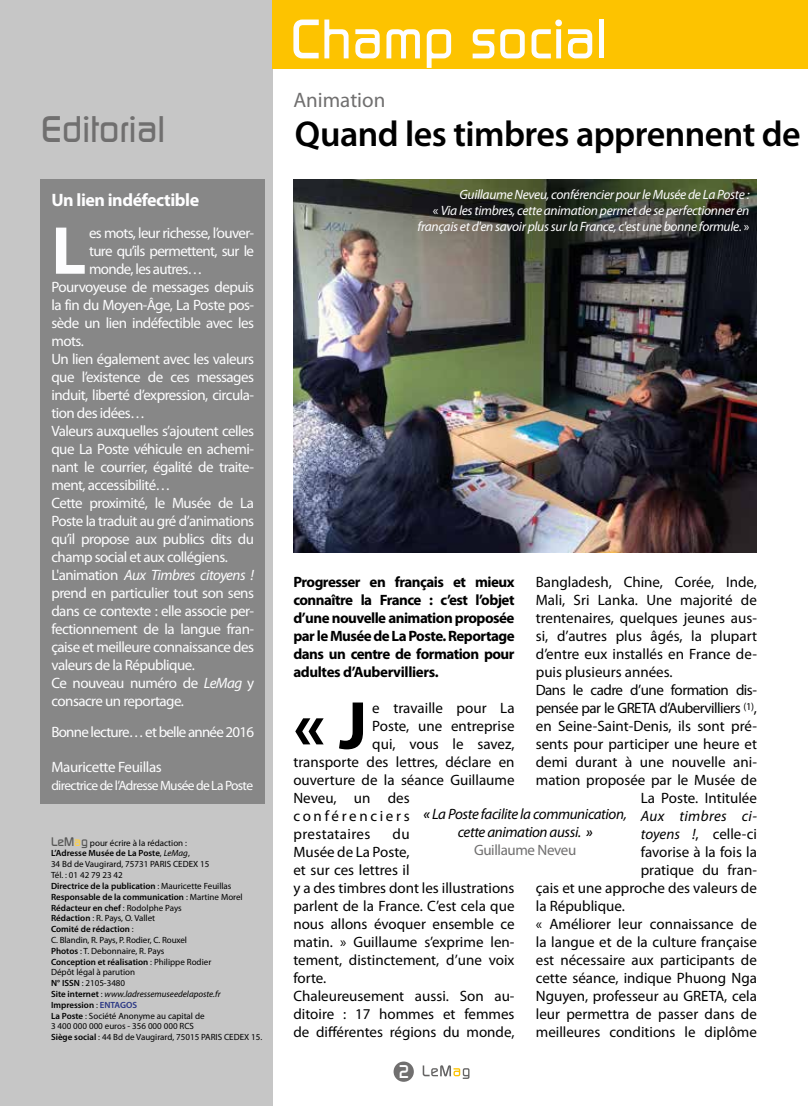
<style>
.page{position:relative;width:808px;height:1106px;background:#fff}
.page>*{position:absolute;margin:0;border:0;box-sizing:border-box;transform-origin:0 0}
.t1{font:700 68.4px "Myriad Pro";color:#000}
.t2{font:700 68.4px "Myriad Pro";color:#fdfdfe}
.t3{font:500 54px "Dicot";color:#fdfdfe}
.t4{font:600 36px "Myriad Pro";letter-spacing:-.015em;color:#000}
.t5{font:500 36px "Dicot";color:#706f6f}
.t6{font:21px "Myriad Pro";color:#706f6f}
.t7{font:700 18px "Myriad Pro";letter-spacing:-.025em;color:#fdfdfe}
.t8{font:500 18px "Dicot";color:#fdfdfe}
.t9{font:15px/18px "Myriad Pro";color:#000}
.t10{font:15px "Myriad Pro";letter-spacing:-.035em;color:#fdfdfe}
.t11{font:700 15px/18px "Myriad Pro";letter-spacing:-.035em;color:#000;text-align:justify}
.t12{font:italic 15px/18px "Myriad Pro";letter-spacing:-.025em;color:#000;text-align:center}
.t13{font:15px "Myriad Pro";letter-spacing:-.035em;color:#000}
.t14{font:italic 15px "Myriad Pro";letter-spacing:-.035em;color:#fdfdfe}
.t15{font:15px "Myriad Pro";letter-spacing:.18em;color:#000}
.t16{font:italic 15px "Myriad Pro";letter-spacing:.025em;color:#000}
.t17{font:15px "Myriad Pro";letter-spacing:.025em;color:#000}
.t18{font:italic 13.5px/16.2px "Myriad Pro";letter-spacing:-.025em;color:#fdfdfe;text-align:right}
.t19{font:13.5px "Myriad Pro";letter-spacing:-.05em;color:#fdfdfe}
.t20{font:9px/10.8px "Myriad Pro";color:#000}
.s1{font-style:normal}
.s2{font-style:italic}
.s3{font-family:"Dicot";font-weight:500;font-size:12px;color:#575756}
.s4{font-family:"Dicot";font-weight:500;font-size:12px;color:#fecf44}
.s5{font-weight:600}
.s6{font-weight:600;color:#283583}
.s7{font-style:normal;color:#706f6f}
</style>
<div class="page">
<div style="left:0;top:0;width:272px;height:1106px;background:#c6c6c6"></div>
<div style="left:272px;top:0;width:536px;height:68px;background:#fdc300"></div>
<div style="left:394px;top:1061px;width:20px;height:20px;background:#706f6f;border-radius:50%"></div>
<svg style="left:423px;top:1065px;width:46px;height:13px"></svg>
<div style="left:41px;top:180px;width:224px;height:624px;background:#878787"></div>
<img style="left:293px;top:180px;width:464px;height:373px">
<h3 class="t5" style="left:41px;top:108px;width:126px">Editorial</h3>
<p class="t7" style="left:51px;top:188px;width:149px">Un lien indéfectible</p>
<h1 class="t2" style="left:51px;top:206px;width:36px">L</h1>
<p class="t10" style="left:89px;top:223px;width:166px">es mots, leur richesse, l’ouver-</p>
<p class="t10" style="left:89px;top:241px;width:166px">ture qu’ils permettent, sur le</p>
<p class="t10" style="left:89px;top:259px;width:115px">monde, les autres…</p>
<p class="t10" style="left:51px;top:277px;width:204px">Pourvoyeuse de messages depuis</p>
<p class="t10" style="left:51px;top:295px;width:204px">la fin du Moyen-Âge, La Poste pos-</p>
<p class="t10" style="left:51px;top:313px;width:204px">sède un lien indéfectible avec les</p>
<p class="t10" style="left:51px;top:331px;width:34px">mots.</p>
<p class="t10" style="left:51px;top:349px;width:204px">Un lien également avec les valeurs</p>
<p class="t10" style="left:51px;top:367px;width:204px">que l’existence de ces messages</p>
<p class="t10" style="left:51px;top:385px;width:204px">induit, liberté d’expression, circula-</p>
<p class="t10" style="left:51px;top:403px;width:95px">tion des idées…</p>
<p class="t10" style="left:51px;top:421px;width:204px">Valeurs auxquelles s’ajoutent celles</p>
<p class="t10" style="left:51px;top:439px;width:204px">que La Poste véhicule en achemi-</p>
<p class="t10" style="left:51px;top:457px;width:204px">nant le courrier, égalité de traite-</p>
<p class="t10" style="left:51px;top:475px;width:121px">ment, accessibilité…</p>
<p class="t10" style="left:51px;top:493px;width:204px">Cette proximité, le Musée de La</p>
<p class="t10" style="left:51px;top:511px;width:204px">Poste la traduit au gré d’animations</p>
<p class="t10" style="left:51px;top:529px;width:204px">qu’il propose aux publics dits du</p>
<p class="t10" style="left:51px;top:547px;width:178px">champ social et aux collégiens.</p>
<p class="t14" style="left:51px;top:565px;width:204px"><span class="s1">L'animation</span> Aux Timbres citoyens !</p>
<p class="t10" style="left:51px;top:583px;width:204px">prend en particulier tout son sens</p>
<p class="t10" style="left:51px;top:601px;width:204px">dans ce contexte : elle associe per-</p>
<p class="t10" style="left:51px;top:619px;width:204px">fectionnement de la langue fran-</p>
<p class="t10" style="left:51px;top:637px;width:204px">çaise et meilleure connaissance des</p>
<p class="t10" style="left:51px;top:655px;width:145px">valeurs de la République.</p>
<p class="t10" style="left:51px;top:673px;width:204px">Ce nouveau numéro de <span class="s2">LeMag</span> y</p>
<p class="t10" style="left:51px;top:691px;width:134px">consacre un reportage.</p>
<p class="t10" style="left:51px;top:723px;width:204px">Bonne lecture… et belle année 2016</p>
<p class="t10" style="left:51px;top:757px;width:112px">Mauricette Feuillas</p>
<p class="t19" style="left:51px;top:777px;width:203px">directrice de l’Adresse Musée de La Poste</p>
<p class="t20" style="left:51px;top:837px;width:213px"><span class="s3">LeM</span><span class="s4">a</span><span class="s3">g</span> pour écrire à la rédaction :<br><span class="s5">L’Adresse Musée de La Poste</span>, <span class="s2">LeMag</span>,<br>34 Bd de Vaugirard, 75731 PARIS CEDEX 15<br>Tél. : 01 42 79 23 42<br><span class="s5">Directrice de la publication</span> : Mauricette Feuillas <span class="s5">Responsable de la communication</span> : Martine Morel <span class="s5">Rédacteur en chef</span> : Rodolphe Pays<br><span class="s5">Rédaction</span> : R. Pays, O. Vallet<br><span class="s5">Comité de rédaction</span> :<br>C. Blandin, R. Pays, P. Rodier, C. Rouxel<br><span class="s5">Photos</span> : T. Debonnaire, R. Pays<br><span class="s5">Conception et réalisation</span> : Philippe Rodier<br>Dépôt légal à parution<br><span class="s5">N° ISSN</span> : 2105-3480<br><span class="s5">Site internet</span> : <span class="s2">www.ladressemuseedelaposte.fr </span><span class="s5">Impression</span> : <span class="s6">ENTAGOS<br></span><span class="s5">La Poste</span> : Société Anonyme au capital de<br>3 400 000 000 euros - 356 000 000 RCS<br><span class="s5">Siège social</span> : 44 Bd de Vaugirard, 75015 PARIS CEDEX 15.</p>
<h2 class="t3" style="left:290px;top:9px;width:319px">Champ social</h2>
<h3 class="t6" style="left:293px;top:87px;width:93px">Animation</h3>
<h3 class="t4" style="left:295px;top:111px;width:507px">Quand les timbres apprennent de</h3>
<p class="t18" style="left:418px;top:186px;width:333px">Guillaume Neveu, conférencier pour le Musée de La Poste :<br><span class="s1">«</span> Via les timbres, cette animation permet de se perfectionner en français et d'en savoir plus sur la France, c'est une bonne formule<span class="s1">. »</span></p>
<p class="t11" style="left:293px;top:572px;width:223px">Progresser en français et mieux connaître la France : c’est l’objet d’une nouvelle animation proposée par le Musée de La Poste. Reportage dans un centre de formation pour adultes d’Aubervilliers.</p>
<h1 class="t1" style="left:293px;top:681px;width:75px">« J</h1>
<p class="t9" style="left:372px;top:698px;width:144px">e travaille pour La</p>
<p class="t9" style="left:536px;top:572px;width:223px">Bangladesh, Chine, Corée, Inde,</p>
<p class="t9" style="left:536px;top:590px;width:223px">Mali, Sri Lanka. Une majorité de</p>
<p class="t9" style="left:536px;top:608px;width:223px">trentenaires, quelques jeunes aus-</p>
<p class="t9" style="left:536px;top:626px;width:223px">si, d’autres plus âgés, la plupart</p>
<p class="t9" style="left:536px;top:644px;width:223px">d’entre eux installés en France de-</p>
<p class="t9" style="left:536px;top:662px;width:138px">puis plusieurs années.</p>
<p class="t13" style="left:536px;top:680px;width:223px">Dans le cadre d’une formation dis-</p>
<p class="t13" style="left:536px;top:698px;width:223px">pensée par le GRETA d’Aubervilliers <sup>(1)</sup>,</p>
<p class="t9" style="left:536px;top:716px;width:223px">en Seine-Saint-Denis, ils sont pré-</p>
<p class="t9" style="left:536px;top:734px;width:223px">sents pour participer une heure et</p>
<p class="t9" style="left:536px;top:752px;width:223px">demi durant à une nouvelle ani-</p>
<p class="t9" style="left:536px;top:770px;width:223px">mation proposée par le Musée de</p>
<p class="t9" style="left:641px;top:788px;width:118px">La Poste. Intitulée</p>
<p class="t16" style="left:641px;top:806px;width:118px">Aux timbres ci-</p>
<p class="t9" style="left:641px;top:824px;width:118px"><span class="s2">toyens !</span>, celle-ci</p>
<p class="t9" style="left:641px;top:842px;width:118px">favorise à la fois la</p>
<p class="t9" style="left:641px;top:860px;width:118px">pratique du fran-</p>
<p class="t9" style="left:536px;top:878px;width:223px">çais et une approche des valeurs de</p>
<p class="t9" style="left:536px;top:896px;width:91px">la République.</p>
<p class="t9" style="left:536px;top:914px;width:223px">« Améliorer leur connaissance de</p>
<p class="t9" style="left:536px;top:932px;width:223px">la langue et de la culture française</p>
<p class="t9" style="left:536px;top:950px;width:223px">est nécessaire aux participants de</p>
<p class="t9" style="left:536px;top:968px;width:223px">cette séance, indique Phuong Nga</p>
<p class="t9" style="left:536px;top:986px;width:223px">Nguyen, professeur au GRETA, cela</p>
<p class="t9" style="left:536px;top:1004px;width:223px">leur permettra de passer dans de</p>
<p class="t9" style="left:536px;top:1022px;width:223px">meilleures conditions le diplôme</p>
<p class="t9" style="left:372px;top:716px;width:144px">Poste, une entreprise</p>
<p class="t9" style="left:372px;top:734px;width:144px">qui, vous le savez,</p>
<p class="t9" style="left:293px;top:752px;width:223px">transporte des lettres, déclare en</p>
<p class="t9" style="left:293px;top:770px;width:223px">ouverture de la séance Guillaume</p>
<p class="t9" style="left:293px;top:788px;width:118px">Neveu, un des</p>
<p class="t15" style="left:293px;top:806px;width:118px">conférenciers</p>
<p class="t17" style="left:293px;top:824px;width:78px">prestataires</p>
<p class="t12" style="left:423px;top:805px;width:205px"><span class="s5">«</span> La Poste facilite la communication, cette animation aussi. <span class="s5">»<br></span><span class="s7">Guillaume Neveu</span></p>
<p class="t9" style="left:293px;top:824px;width:223px;text-indent:99px">du<br>Musée de La Poste,<br>et sur ces lettres il<br>y a des timbres dont les illustrations parlent de la France. C’est cela que nous allons évoquer ensemble ce matin. » Guillaume s’exprime len&shy;tement, distinctement, d’une voix forte.<br>Chaleureusement aussi. Son au&shy;ditoire : 17 hommes et femmes de différentes régions du monde,</p>
<p class="t8" style="left:398px;top:1060px;width:13px">2</p>
</div>
